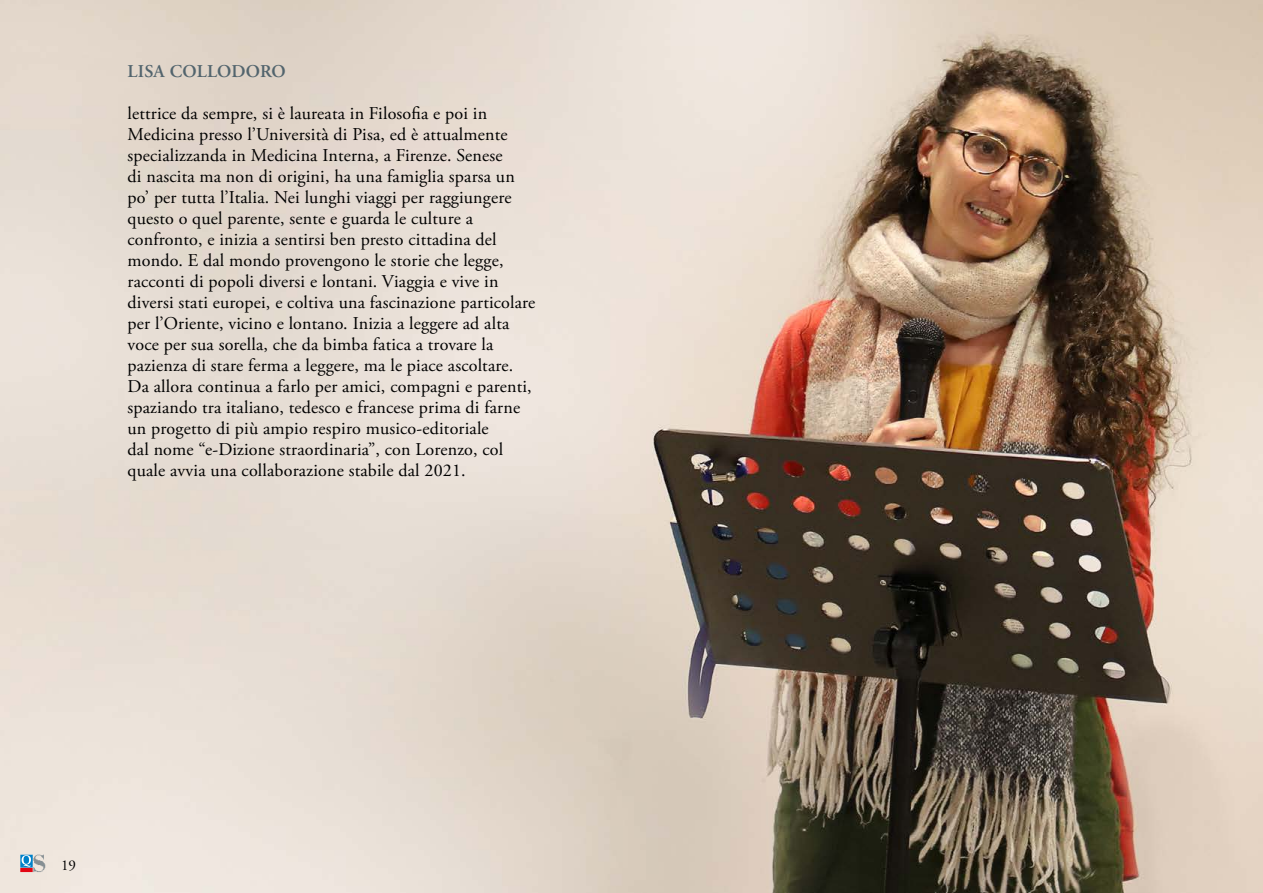
<style>
.page{position:relative;width:1263px;height:893px;background:#fff}
.page>*{position:absolute;margin:0;border:0;box-sizing:border-box;transform-origin:0 0}
.t1{font:18px/21px "Adobe Garamond Pro";letter-spacing:.01em;color:#000}
.t2{font:600 18px "Adobe Garamond Pro";letter-spacing:.01em;color:#52646d}
.t3{font:15px "Adobe Garamond Pro";color:#000}
</style>
<div class="page">
<img style="left:0;top:0;width:1263px;height:893px">
<svg style="left:20px;top:855px;width:2px;height:13px"></svg>
<svg style="left:22px;top:855px;width:23px;height:17px"></svg>
<p class="t2" style="left:128px;top:61px;width:160px">LISA COLLODORO</p>
<p class="t1" style="left:128px;top:103px;width:409px">lettrice da sempre, si è laureata in Filosofia e poi in Medicina presso l’Università di Pisa, ed è attualmente specializzanda in Medicina Interna, a Firenze. Senese<br>di nascita ma non di origini, ha una famiglia sparsa un po’ per tutta l’Italia. Nei lunghi viaggi per raggiungere questo o quel parente, sente e guarda le culture a confronto, e inizia a sentirsi ben presto cittadina del mondo. E dal mondo provengono le storie che legge, racconti di popoli diversi e lontani. Viaggia e vive in diversi stati europei, e coltiva una fascinazione particolare per l’Oriente, vicino e lontano. Inizia a leggere ad alta voce per sua sorella, che da bimba fatica a trovare la pazienza di stare ferma a leggere, ma le piace ascoltare.<br>Da allora continua a farlo per amici, compagni e parenti, spaziando tra italiano, tedesco e francese prima di farne un progetto di più ampio respiro musico-editoriale<br>dal nome “e-Dizione straordinaria”, con Lorenzo, col quale avvia una collaborazione stabile dal 2021.</p>
<p class="t3" style="left:61px;top:856px;width:16px">19</p>
</div>
